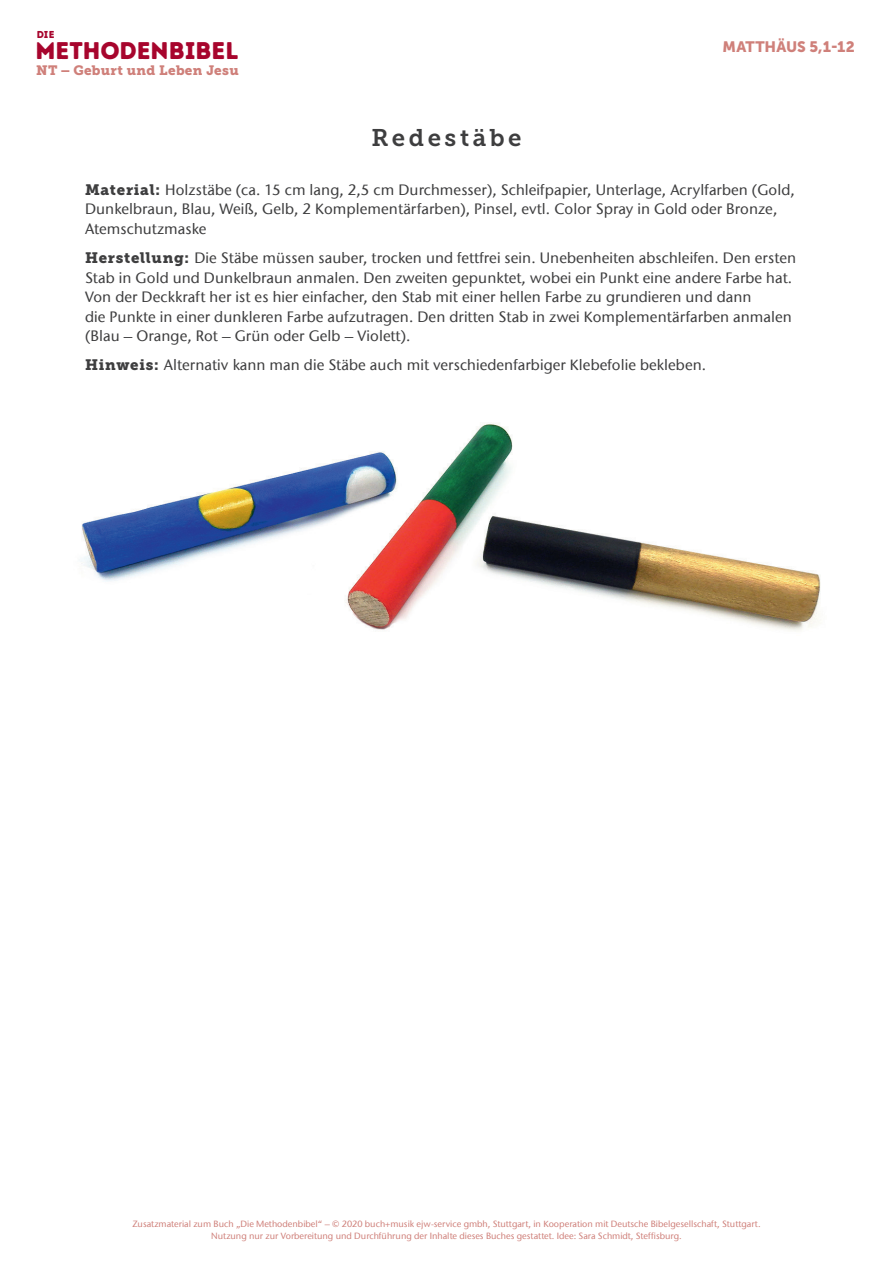
<style>
.page{position:relative;width:893px;height:1263px;background:#fff}
.page>*{position:absolute;margin:0;border:0;box-sizing:border-box;transform-origin:0 0}
.t1{font:24.15px "Intro Rust Base";color:#a7052d}
.t2{font:24px "Museo Slab 700";letter-spacing:.145em;color:#3e3e3f}
.t3{font:500 15px/19.5px "ITC Stone Sans Com";letter-spacing:.005em;color:#3e3e3f}
.t4{font:15px "Museo Sans 900";color:#cf807a}
.t5{font:13.5px "Museo Slab 900";letter-spacing:.02em;color:#cf807a}
.t6{font:10.05px "Intro Rust Base";color:#a7052d}
.t7{font:500 9px/12px "ITC Stone Sans Com";color:#cf807a;text-align:center}
.s1{font-family:"Museo Slab 900";font-weight:400}
</style>
<div class="page">
<img style="left:81px;top:423px;width:740px;height:208px">
<p class="t6" style="left:37px;top:28px;width:19px">DIE</p>
<p class="t5" style="left:36px;top:62px;width:204px">NT – Geburt und Leben Jesu</p>
<h1 class="t1" style="left:35px;top:35px;width:205px">METHODENBIBEL</h1>
<p class="t4" style="left:723px;top:38px;width:134px">MATTHÄUS 5,1-12</p>
<h2 class="t2" style="left:371px;top:124px;width:152px">Redestäbe</h2>
<p class="t3" style="left:85px;top:180px;width:711px"><span class="s1">Material:</span> Holzstäbe (ca. 15 cm lang, 2,5 cm Durchmesser), Schleifpapier, Unterlage, Acrylfarben (Gold,<br>Dunkelbraun, Blau, Weiß, Gelb, 2 Komplementärfarben), Pinsel, evtl. Color Spray in Gold oder Bronze,<br>Atemschutzmaske</p>
<p class="t3" style="left:85px;top:248px;width:713px"><span class="s1">Herstellung:</span> Die Stäbe müssen sauber, trocken und fettfrei sein. Unebenheiten abschleifen. Den ersten Stab in Gold und Dunkelbraun anmalen. Den zweiten gepunktet, wobei ein Punkt eine andere Farbe hat.<br>Von der Deckkraft her ist es hier einfacher, den Stab mit einer hellen Farbe zu grundieren und dann<br>die Punkte in einer dunkleren Farbe aufzutragen. Den dritten Stab in zwei Komplementärfarben anmalen (Blau – Orange, Rot – Grün oder Gelb – Violett).</p>
<p class="t3" style="left:85px;top:355px;width:623px"><span class="s1">Hinweis:</span> Alternativ kann man die Stäbe auch mit verschiedenfarbiger Klebefolie bekleben.</p>
<p class="t7" style="left:132px;top:1218px;width:630px">Zusatzmaterial zum Buch „Die Methodenbibel“ – © 2020 buch+musik ejw-service gmbh, Stuttgart, in Kooperation mit Deutsche Bibelgesellschaft, Stuttgart.<br>Nutzung nur zur Vorbereitung und Durchführung der Inhalte dieses Buches gestattet. Idee: Sara Schmidt, Steffisburg.</p>
</div>
